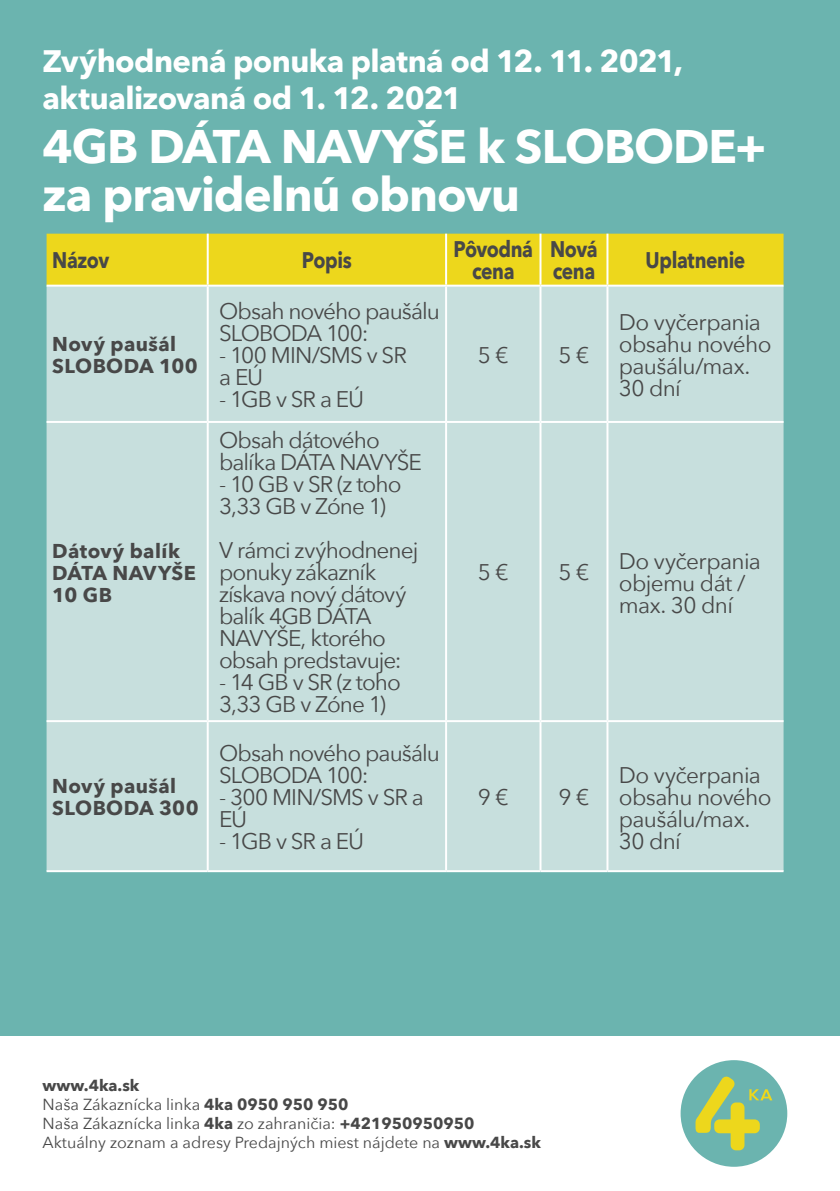
<style>
.page{position:relative;width:840px;height:1191px;background:#fff}
.page>*{position:absolute;margin:0;border:0;box-sizing:border-box;transform-origin:0 0}
.t1{font:700 47px/48px "Avenir Next";letter-spacing:-.02em;color:#fff}
.t2{font:700 31px/37.2px "Avenir Next";letter-spacing:-.02em;color:#fff}
.t3{font:22.6px/22px "Avenir Next";letter-spacing:-.04em;color:#484848}
.t4{font:700 22.6px/22px "Avenir Next";letter-spacing:-.02em;color:#484848;text-align:center;scale:.85 1}
.t5{font:700 20px/22px "Avenir Next";letter-spacing:.02em;color:#484848}
.t6{font:16px/19.2px "Avenir Next";color:#484848}
.s1{font-weight:700}
</style>
<div class="page">
<div style="left:0;top:0;width:839px;height:1191px;background:#6bb4af"></div>
<div style="left:0;top:1036px;width:839px;height:155px;background:#fff"></div>
<div style="left:47px;top:234px;width:736px;height:51px;background:#edd71c"></div>
<div style="left:47px;top:287px;width:736px;height:583px;background:#c7dfdd"></div>
<hr style="left:206px;top:234px;width:2px;height:51px;background:#fff">
<hr style="left:445px;top:234px;width:2px;height:51px;background:#fff">
<hr style="left:539px;top:234px;width:2px;height:51px;background:#fff">
<hr style="left:606px;top:234px;width:2px;height:51px;background:#fff">
<hr style="left:47px;top:285px;width:160px;height:2px;background:#fff">
<hr style="left:207px;top:285px;width:239px;height:2px;background:#fff">
<hr style="left:206px;top:287px;width:2px;height:134px;background:#fff">
<hr style="left:446px;top:285px;width:94px;height:2px;background:#fff">
<hr style="left:445px;top:287px;width:2px;height:134px;background:#fff">
<hr style="left:540px;top:285px;width:67px;height:2px;background:#fff">
<hr style="left:539px;top:287px;width:2px;height:134px;background:#fff">
<hr style="left:607px;top:285px;width:176px;height:2px;background:#fff">
<hr style="left:606px;top:287px;width:2px;height:134px;background:#fff">
<hr style="left:47px;top:421px;width:160px;height:2px;background:#fff">
<hr style="left:207px;top:421px;width:239px;height:2px;background:#fff">
<hr style="left:206px;top:423px;width:2px;height:297px;background:#fff">
<hr style="left:446px;top:421px;width:94px;height:2px;background:#fff">
<hr style="left:445px;top:423px;width:2px;height:297px;background:#fff">
<hr style="left:540px;top:421px;width:67px;height:2px;background:#fff">
<hr style="left:539px;top:423px;width:2px;height:297px;background:#fff">
<hr style="left:607px;top:421px;width:176px;height:2px;background:#fff">
<hr style="left:606px;top:423px;width:2px;height:297px;background:#fff">
<hr style="left:47px;top:720px;width:160px;height:2px;background:#fff">
<hr style="left:207px;top:720px;width:239px;height:2px;background:#fff">
<hr style="left:206px;top:722px;width:2px;height:148px;background:#fff">
<hr style="left:446px;top:720px;width:94px;height:2px;background:#fff">
<hr style="left:445px;top:722px;width:2px;height:148px;background:#fff">
<hr style="left:540px;top:720px;width:67px;height:2px;background:#fff">
<hr style="left:539px;top:722px;width:2px;height:148px;background:#fff">
<hr style="left:607px;top:720px;width:176px;height:2px;background:#fff">
<hr style="left:606px;top:722px;width:2px;height:148px;background:#fff">
<hr style="left:47px;top:870px;width:160px;height:2px;background:#fff">
<hr style="left:207px;top:870px;width:239px;height:2px;background:#fff">
<hr style="left:446px;top:870px;width:94px;height:2px;background:#fff">
<hr style="left:540px;top:870px;width:67px;height:2px;background:#fff">
<hr style="left:607px;top:870px;width:176px;height:2px;background:#fff">
<svg style="left:680px;top:1060px;width:106px;height:106px"></svg>
<h2 class="t2" style="left:43px;top:42px;width:641px">Zvýhodnená ponuka platná od 12. 11. 2021, aktualizovaná od 1. 12. 2021</h2>
<h1 class="t1" style="left:43px;top:122px;width:724px">4GB DÁTA NAVYŠE k SLOBODE+ za pravidelnú obnovu</h1>
<p class="t4" style="left:52px;top:249px;width:69px">Názov</p>
<p class="t4" style="left:302px;top:249px;width:60px">Popis</p>
<p class="t4" style="left:453px;top:238px;width:95px">Pôvodná cena</p>
<p class="t4" style="left:550px;top:238px;width:58px;text-align:left">Nová cena</p>
<p class="t4" style="left:645px;top:249px;width:119px">Uplatnenie</p>
<p class="t5" style="left:52px;top:332px;width:147px">Nový paušál<br>SLOBODA 100</p>
<p class="t5" style="left:52px;top:539px;width:145px">Dátový balík<br>DÁTA NAVYŠE<br>10 GB</p>
<p class="t5" style="left:52px;top:775px;width:148px">Nový paušál<br>SLOBODA 300</p>
<p class="t3" style="left:219px;top:299px;width:222px">Obsah nového paušálu<br>SLOBODA 100:</p>
<p class="t3" style="left:219px;top:343px;width:189px">- 100 MIN/SMS v SR a EÚ</p>
<p class="t3" style="left:219px;top:387px;width:146px">- 1GB v SR a EÚ</p>
<p class="t3" style="left:219px;top:428px;width:204px">Obsah dátového balíka DÁTA NAVYŠE</p>
<p class="t3" style="left:219px;top:472px;width:184px">- 10 GB v SR (z toho<br>3,33 GB v Zóne 1)</p>
<p class="t3" style="left:219px;top:538px;width:201px">V rámci zvýhodnenej ponuky zákazník získava nový dátový balík 4GB DÁTA<br>NAVYŠE, ktorého obsah predstavuje:</p>
<p class="t3" style="left:219px;top:670px;width:183px">- 14 GB v SR (z toho<br>3,33 GB v Zóne 1)</p>
<p class="t3" style="left:219px;top:741px;width:222px">Obsah nového paušálu<br>SLOBODA 100:</p>
<p class="t3" style="left:219px;top:785px;width:206px">- 300 MIN/SMS v SR a<br>EÚ</p>
<p class="t3" style="left:219px;top:829px;width:146px">- 1GB v SR a EÚ</p>
<p class="t3" style="left:477px;top:343px;width:32px">5 €</p>
<p class="t3" style="left:558px;top:343px;width:32px">5 €</p>
<p class="t3" style="left:618px;top:310px;width:154px">Do vyčerpania obsahu nového paušálu/max.<br>30 dní</p>
<p class="t3" style="left:477px;top:560px;width:32px">5 €</p>
<p class="t3" style="left:558px;top:560px;width:32px">5 €</p>
<p class="t3" style="left:618px;top:549px;width:144px">Do vyčerpania objemu dát / max. 30 dní</p>
<p class="t3" style="left:477px;top:785px;width:32px">9 €</p>
<p class="t3" style="left:558px;top:785px;width:32px">9 €</p>
<p class="t3" style="left:618px;top:763px;width:154px">Do vyčerpania obsahu nového paušálu/max.<br>30 dní</p>
<p class="t6" style="left:43px;top:1074px;width:499px"><span class="s1">www.4ka.sk<br></span>Naša Zákaznícka linka <span class="s1">4ka 0950 950 950<br></span>Naša Zákaznícka linka <span class="s1">4ka</span> zo zahraničia: <span class="s1">+421950950950<br></span>Aktuálny zoznam a adresy Predajných miest nájdete na <span class="s1">www.4ka.sk</span></p>
</div>
